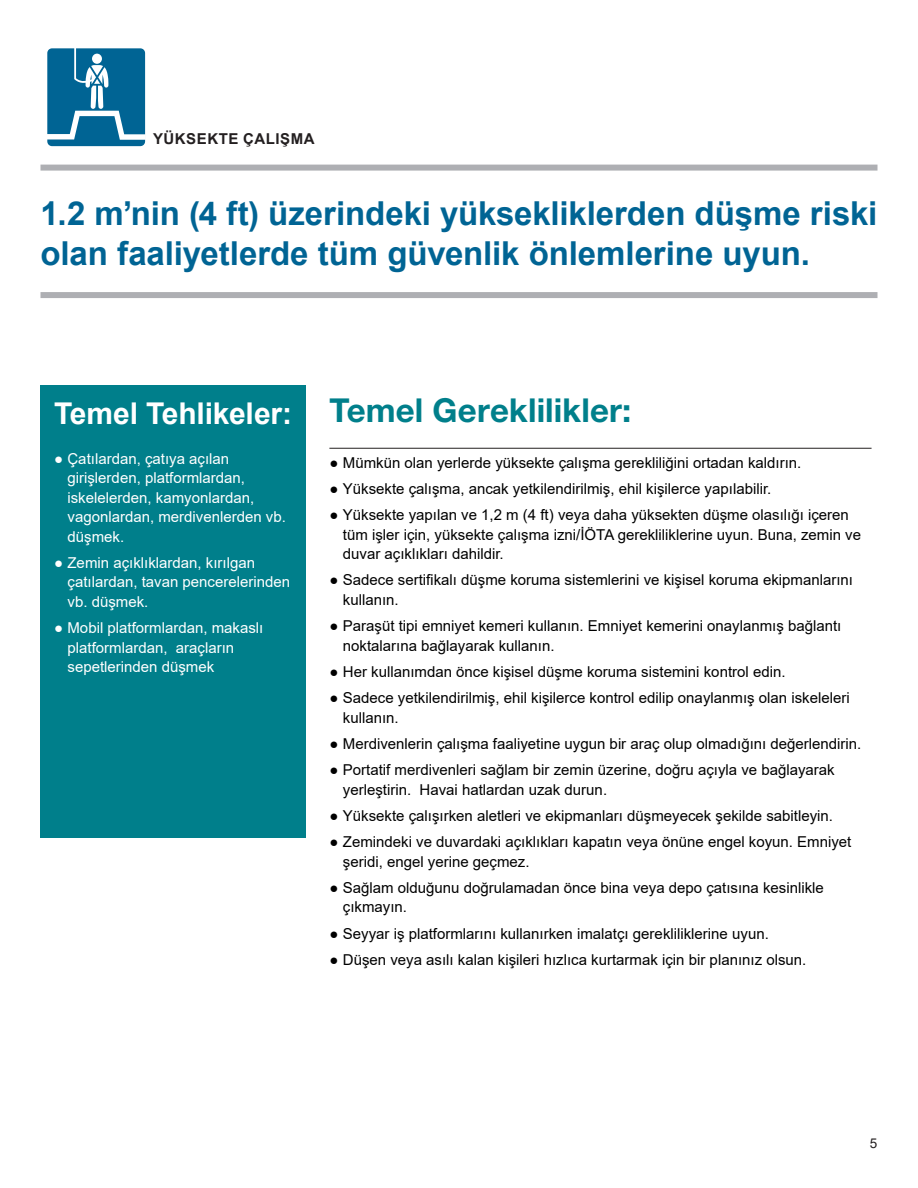
<style>
.page{position:relative;width:918px;height:1188px;background:#fff}
.page>*{position:absolute;margin:0;border:0;box-sizing:border-box;transform-origin:0 0}
.t1{font:700 33px/40.5px "Arial";letter-spacing:-.005em;color:#006494}
.t2{font:700 33px "Helvetica Neue LT Std";letter-spacing:.005em;color:#007f8b}
.t3{font:700 30px "Arial";letter-spacing:-.005em;color:#fff}
.t4{font:15px/19.5px "Arial";color:#000}
.t5{font:15px/19.5px "Arial";color:#fff}
.t6{font:700 15px "Arial";letter-spacing:.035em;color:#231f20}
.t7{font:13.5px "Arial";color:#231f20}
</style>
<div class="page">
<div style="left:40px;top:165px;width:838px;height:6px;background:#aeafb3"></div>
<div style="left:40px;top:292px;width:838px;height:6px;background:#aeafb3"></div>
<div style="left:40px;top:385px;width:266px;height:452px;background:#007f8b"></div>
<hr style="left:329px;top:448px;width:543px;height:1px;background:#231f20">
<div style="left:45px;top:46px;width:103px;height:103px;background:#006494;border-radius:7px"></div>
<div style="left:42px;top:43px;width:109px;height:109px;border:5px solid #fff;border-radius:7px"></div>
<svg style="left:47px;top:47px;width:99px;height:93px"></svg>
<p class="t6" style="left:153px;top:128px;width:163px">YÜKSEKTE ÇALIŞMA</p>
<h1 class="t1" style="left:40px;top:193px;width:839px">1.2 m’nin (4 ft) üzerindeki yüksekliklerden düşme riski olan faaliyetlerde tüm güvenlik önlemlerine uyun.</h1>
<h2 class="t3" style="left:54px;top:392px;width:240px">Temel Tehlikeler:</h2>
<p class="t5" style="left:68px;top:449px;width:220px;text-indent:-14px">● Çatılardan, çatıya açılan girişlerden, platformlardan, iskelelerden, kamyonlardan, vagonlardan, merdivenlerden vb. düşmek.</p>
<p class="t5" style="left:68px;top:553px;width:224px;text-indent:-14px">● Zemin açıklıklardan, kırılgan çatılardan, tavan pencerelerinden vb. düşmek.</p>
<p class="t5" style="left:68px;top:618px;width:197px;text-indent:-14px">● Mobil platformlardan, makaslı platformlardan, araçların sepetlerinden düşmek</p>
<h1 class="t2" style="left:329px;top:390px;width:303px">Temel Gereklilikler:</h1>
<p class="t4" style="left:329px;top:452px;width:473px">● Mümkün olan yerlerde yüksekte çalışma gerekliliğini ortadan kaldırın.</p>
<p class="t4" style="left:329px;top:479px;width:444px">● Yüksekte çalışma, ancak yetkilendirilmiş, ehil kişilerce yapılabilir.</p>
<p class="t4" style="left:343px;top:505px;width:520px;text-indent:-14px">● Yüksekte yapılan ve 1,2 m (4 ft) veya daha yüksekten düşme olasılığı içeren tüm işler için, yüksekte çalışma izni/İÖTA gerekliliklerine uyun. Buna, zemin ve duvar açıklıkları dahildir.</p>
<p class="t4" style="left:343px;top:570px;width:512px;text-indent:-14px">● Sadece sertifikalı düşme koruma sistemlerini ve kişisel koruma ekipmanlarını kullanın.</p>
<p class="t4" style="left:343px;top:616px;width:500px;text-indent:-14px">● Paraşüt tipi emniyet kemeri kullanın. Emniyet kemerini onaylanmış bağlantı noktalarına bağlayarak kullanın.</p>
<p class="t4" style="left:329px;top:662px;width:458px">● Her kullanımdan önce kişisel düşme koruma sistemini kontrol edin.</p>
<p class="t4" style="left:343px;top:688px;width:508px;text-indent:-14px">● Sadece yetkilendirilmiş, ehil kişilerce kontrol edilip onaylanmış olan iskeleleri kullanın.</p>
<p class="t4" style="left:329px;top:734px;width:534px">● Merdivenlerin çalışma faaliyetine uygun bir araç olup olmadığını değerlendirin.</p>
<p class="t4" style="left:343px;top:760px;width:493px;text-indent:-14px">● Portatif merdivenleri sağlam bir zemin üzerine, doğru açıyla ve bağlayarak yerleştirin. Havai hatlardan uzak durun.</p>
<p class="t4" style="left:329px;top:806px;width:505px">● Yüksekte çalışırken aletleri ve ekipmanları düşmeyecek şekilde sabitleyin.</p>
<p class="t4" style="left:343px;top:832px;width:510px;text-indent:-14px">● Zemindeki ve duvardaki açıklıkları kapatın veya önüne engel koyun. Emniyet şeridi, engel yerine geçmez.</p>
<p class="t4" style="left:343px;top:878px;width:483px;text-indent:-14px">● Sağlam olduğunu doğrulamadan önce bina veya depo çatısına kesinlikle çıkmayın.</p>
<p class="t4" style="left:329px;top:923px;width:441px">● Seyyar iş platformlarını kullanırken imalatçı gerekliliklerine uyun.</p>
<p class="t4" style="left:329px;top:950px;width:478px">● Düşen veya asılı kalan kişileri hızlıca kurtarmak için bir planınız olsun.</p>
<p class="t7" style="left:870px;top:1133px;width:9px">5</p>
</div>
